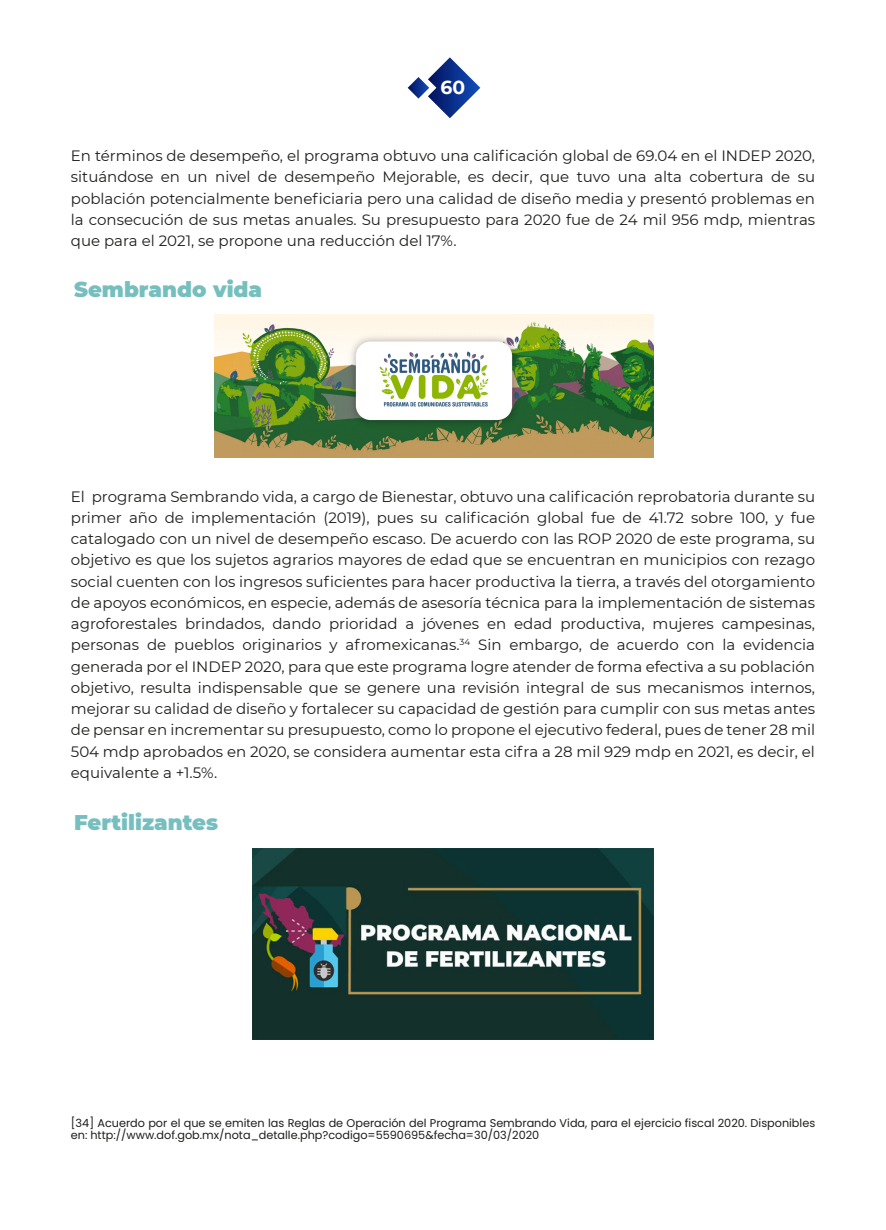
<style>
.page{position:relative;width:886px;height:1230px;background:#fff}
.page>*{position:absolute;margin:0;border:0;box-sizing:border-box;transform-origin:0 0}
.t1{font:900 21.25px "Montserrat";color:#77bfbf}
.t2{font:700 18.75px "Montserrat";color:#fff}
.t3{font:15px/21.2px "Montserrat";color:#1d1d1b;text-align:justify}
.t4{font:11.25px/12.5px "Poppins";color:#1d1d1b}
</style>
<div class="page">
<img style="left:214px;top:314px;width:439px;height:144px">
<img style="left:253px;top:849px;width:400px;height:190px">
<svg style="left:408px;top:57px;width:72px;height:61px"></svg>
<p class="t2" style="left:441px;top:74px;width:26px">60</p>
<p class="t3" style="left:71px;top:145px;width:746px">En términos de desempeño, el programa obtuvo una calificación global de 69.04 en el INDEP 2020, situándose en un nivel de desempeño Mejorable, es decir, que tuvo una alta cobertura de su población potencialmente beneficiaria pero una calidad de diseño media y presentó problemas en la consecución de sus metas anuales. Su presupuesto para 2020 fue de 24 mil 956 mdp, mientras que para el 2021, se propone una reducción del 17%.</p>
<h1 class="t1" style="left:74px;top:273px;width:190px">Sembrando vida</h1>
<p class="t3" style="left:71px;top:485px;width:746px">El programa Sembrando vida, a cargo de Bienestar, obtuvo una calificación reprobatoria durante su primer año de implementación (2019), pues su calificación global fue de 41.72 sobre 100, y fue catalogado con un nivel de desempeño escaso. De acuerdo con las ROP 2020 de este programa, su objetivo es que los sujetos agrarios mayores de edad que se encuentran en municipios con rezago social cuenten con los ingresos suficientes para hacer productiva la tierra, a través del otorgamiento de apoyos económicos, en especie, además de asesoría técnica para la implementación de sistemas agroforestales brindados, dando prioridad a jóvenes en edad productiva, mujeres campesinas, personas de pueblos originarios y afromexicanas.<sup>34</sup> Sin embargo, de acuerdo con la evidencia generada por el INDEP 2020, para que este programa logre atender de forma efectiva a su población objetivo, resulta indispensable que se genere una revisión integral de sus mecanismos internos, mejorar su calidad de diseño y fortalecer su capacidad de gestión para cumplir con sus metas antes de pensar en incrementar su presupuesto, como lo propone el ejecutivo federal, pues de tener 28 mil 504 mdp aprobados en 2020, se considera aumentar esta cifra a 28 mil 929 mdp en 2021, es decir, el equivalente a +1.5%.</p>
<h1 class="t1" style="left:74px;top:806px;width:145px">Fertilizantes</h1>
<p class="t4" style="left:71px;top:1116px;width:746px">[34] Acuerdo por el que se emiten las Reglas de Operación del Programa Sembrando Vida, para el ejercicio fiscal 2020. Disponibles en: http://www.dof.gob.mx/nota_detalle.php?codigo=5590695&amp;fecha=30/03/2020</p>
</div>
